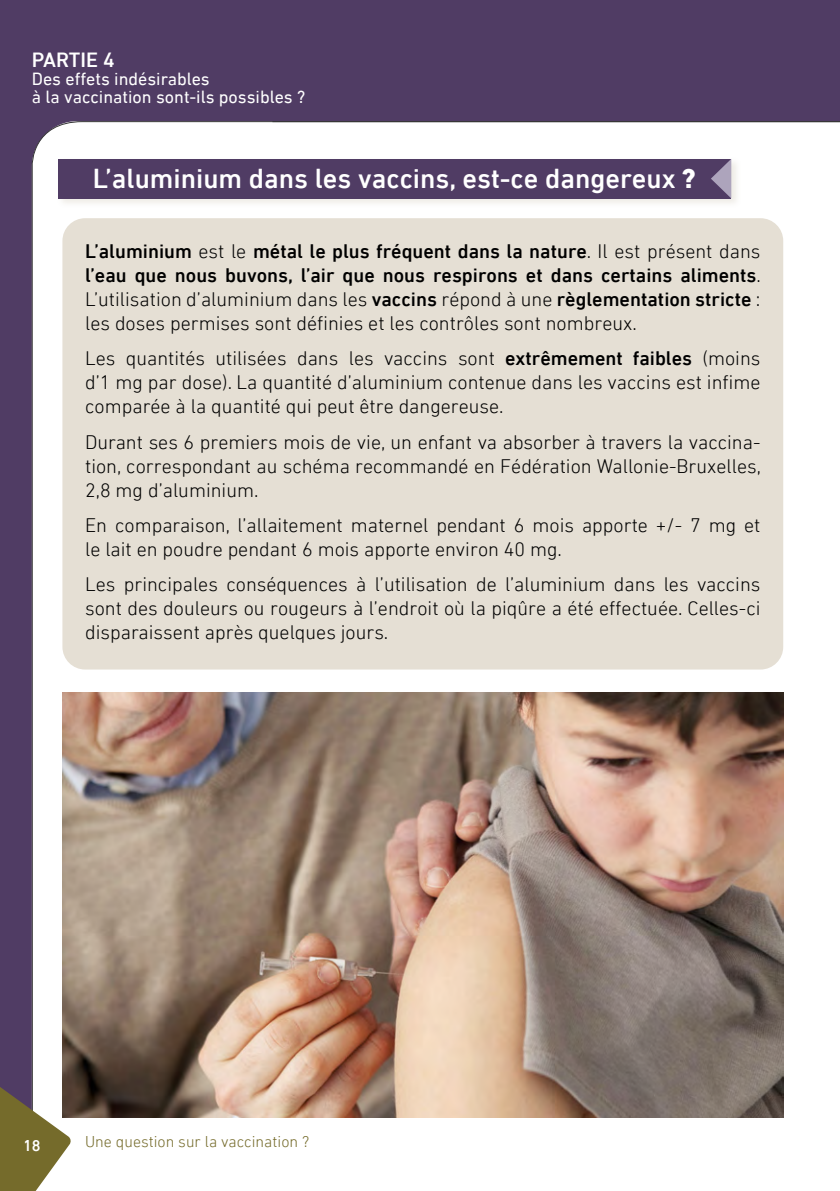
<style>
.page{position:relative;width:840px;height:1191px;background:#fff}
.page>*{position:absolute;margin:0;border:0;box-sizing:border-box;transform-origin:0 0}
.Titre_H3{font:500 28px "DIN Next LT Pro";color:#fff}
.t1{font:500 21px "DIN Next LT Pro";color:#fff}
.Texte{font:300 20px/24px "DIN Next LT Pro";color:#000;text-align:justify}
.Texte-2{font:500 20px/24px "DIN Next LT Pro";color:#000;text-align:justify}
.t2{font:18px/18px "DIN Next LT Pro";color:#fff}
.t3{font:300 16px "DIN Next LT Pro";color:#756b2b}
.t4{font:500 16px "DIN Next LT Pro";color:#fff}
.s1{font-weight:800}
.s2{font-weight:300}
.s3{font-weight:500}
</style>
<div class="page">
<div style="left:0;top:0;width:839px;height:1191px;background:#503c64"></div>
<div style="left:31px;top:121px;width:807px;height:1059px;background:#fff"></div>
<svg style="left:838px;top:122px;width:1px;height:1058px"></svg>
<hr style="left:272px;top:121px;width:567px;height:1px;background:#343434">
<svg style="left:0;top:1078px;width:71px;height:113px;background:#9a926e"></svg>
<div style="left:62px;top:218px;width:720px;height:451px;background:#e5dfd4;border-radius:23px"></div>
<div style="left:56px;top:157px;width:685px;height:52px;background:#bbb19a;opacity:.25"></div>
<div style="left:59px;top:159px;width:672px;height:39px;background:#503c64"></div>
<svg style="left:711px;top:159px;width:20px;height:39px"></svg>
<img style="left:62px;top:692px;width:720px;height:425px">
<p class="t1" style="left:32px;top:48px;width:84px">PARTIE 4</p>
<p class="t2" style="left:32px;top:70px;width:275px">Des effets indésirables<br>à la vaccination sont-ils possibles ?</p>
<h3 class="Titre_H3" style="left:93px;top:163px;width:604px">L’aluminium dans les vaccins, est-ce dangereux <span class="s1">?</span></h3>
<p class="Texte-2" style="left:85px;top:239px;width:677px">L’aluminium <span class="s2">est le</span> métal le plus fréquent dans la nature<span class="s2">. Il est présent dans </span>l’eau que nous buvons, l’air que nous respirons et dans certains aliments<span class="s2">.<br>L’utilisation d’aluminium dans les</span> vaccins <span class="s2">répond à une</span> règlementation stricte <span class="s2">: les doses permises sont définies et les contrôles sont nombreux.</span></p>
<p class="Texte" style="left:85px;top:346px;width:676px">Les quantités utilisées dans les vaccins sont <span class="s3">extrêmement faibles</span> (moins d’1 mg par dose). La quantité d’aluminium contenue dans les vaccins est infime comparée à la quantité qui peut être dangereuse.</p>
<p class="Texte" style="left:85px;top:429px;width:677px">Durant ses 6 premiers mois de vie, un enfant va absorber à travers la vaccina&shy;tion, correspondant au schéma recommandé en Fédération Wallonie-Bruxelles, 2,8 mg d’aluminium.</p>
<p class="Texte" style="left:85px;top:513px;width:676px">En comparaison, l’allaitement maternel pendant 6 mois apporte +/- 7 mg et le lait en poudre pendant 6 mois apporte environ 40 mg.</p>
<p class="Texte" style="left:85px;top:572px;width:676px">Les principales conséquences à l’utilisation de l’aluminium dans les vaccins sont des douleurs ou rougeurs à l’endroit où la piqûre a été effectuée. Celles-ci disparaissent après quelques jours.</p>
<p class="t4" style="left:23px;top:1136px;width:19px">18</p>
<p class="t3" style="left:85px;top:1132px;width:225px">Une question sur la vaccination ?</p>
</div>
